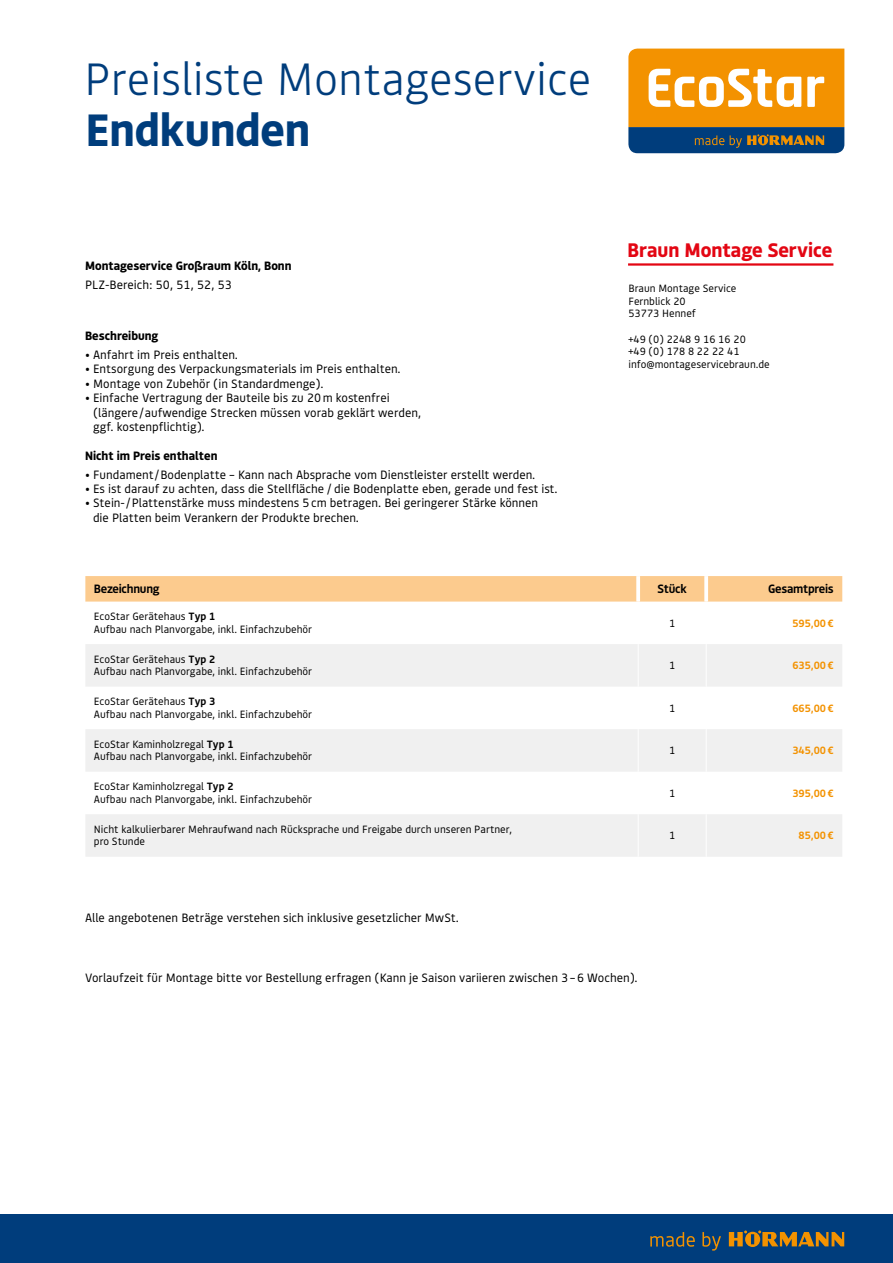
<style>
.page{position:relative;width:893px;height:1263px;background:#fff}
.page>*{position:absolute;margin:0;border:0;box-sizing:border-box;transform-origin:0 0}
.t1{font:300 45px "Bould";color:#003d7c}
.t2{font:700 45px "Bould";color:#003d7c}
.t3{font:700 19.5px "Bould";color:#e30613}
.t4{font:12px/14.4px "Bould";color:#000}
.t5{font:700 12px "Bould";color:#000}
.t6{font:600 12px "Bould";letter-spacing:-.02em;color:#000}
.t7{font:10.5px/12.6px "Bould";color:#000}
.t8{font:600 10.5px "Bould";color:#f39200}
.s1{font-weight:600}
</style>
<div class="page">
<div style="left:0;top:1214px;width:893px;height:49px;background:#003d7c"></div>
<svg style="left:729px;top:1230px;width:115px;height:17px"></svg>
<svg style="left:650px;top:1232px;width:71px;height:18px"></svg>
<svg style="left:628px;top:49px;width:216px;height:104px;background:#bf8e3f"></svg>
<div style="left:85px;top:576px;width:757px;height:26px;background:#fccb8e"></div>
<svg style="left:86px;top:644px;width:756px;height:213px;fill:#f4f4f4"></svg>
<div style="left:86px;top:729px;width:756px;height:43px;background:#f0f0f0"></div>
<svg style="left:636px;top:576px;width:4px;height:26px"></svg>
<hr style="left:638px;top:644px;width:1px;height:43px;background:#fff">
<hr style="left:706px;top:644px;width:1px;height:43px;background:#fff">
<hr style="left:638px;top:687px;width:1px;height:42px;background:#fff">
<hr style="left:706px;top:687px;width:1px;height:42px;background:#fff">
<hr style="left:638px;top:729px;width:1px;height:43px;background:#fff">
<hr style="left:706px;top:729px;width:1px;height:43px;background:#fff">
<hr style="left:638px;top:772px;width:1px;height:42px;background:#fff">
<hr style="left:706px;top:772px;width:1px;height:42px;background:#fff">
<hr style="left:638px;top:814px;width:1px;height:43px;background:#fff">
<hr style="left:706px;top:814px;width:1px;height:43px;background:#fff">
<svg style="left:704px;top:576px;width:4px;height:26px"></svg>
<hr style="left:628px;top:263px;width:205px;height:3px;background:#e30613">
<h1 class="t1" style="left:84px;top:48px;width:509px">Preisliste Montageservice</h1>
<h1 class="t2" style="left:86px;top:98px;width:226px">Endkunden</h1>
<p class="t5" style="left:85px;top:257px;width:208px">Montageservice Großraum Köln, Bonn</p>
<p class="t4" style="left:85px;top:277px;width:148px">PLZ-Bereich: 50, 51, 52, 53</p>
<p class="t5" style="left:85px;top:328px;width:75px">Beschreibung</p>
<p class="t4" style="left:85px;top:347px;width:154px">• Anfahrt im Preis enthalten.</p>
<p class="t4" style="left:85px;top:361px;width:317px">• Entsorgung des Verpackungsmaterials im Preis enthalten.</p>
<p class="t4" style="left:85px;top:376px;width:240px">• Montage von Zubehör (in Standardmenge).</p>
<p class="t4" style="left:93px;top:390px;width:330px;text-indent:-8px">• Einfache Vertragung der Bauteile bis zu 20m kostenfrei (längere/aufwendige Strecken müssen vorab geklärt werden, ggf. kostenpflichtig).</p>
<p class="t5" style="left:85px;top:447px;width:134px">Nicht im Preis enthalten</p>
<p class="t4" style="left:85px;top:466px;width:452px">• Fundament /Bodenplatte – Kann nach Absprache vom Dienstleister erstellt werden.</p>
<p class="t4" style="left:85px;top:481px;width:474px">• Es ist darauf zu achten, dass die Stellfläche / die Bodenplatte eben, gerade und fest ist.</p>
<p class="t4" style="left:93px;top:495px;width:447px;text-indent:-8px">• Stein-/Plattenstärke muss mindestens 5cm betragen. Bei geringerer Stärke können die Platten beim Verankern der Produkte brechen.</p>
<h2 class="t3" style="left:627px;top:237px;width:207px">Braun Montage Service</h2>
<p class="t7" style="left:628px;top:282px;width:110px">Braun Montage Service<br>Fernblick 20<br>53773 Hennef</p>
<p class="t7" style="left:628px;top:332px;width:143px">+49 (0) 2248 9 16 16 20<br>+49 (0) 178 8 22 22 41 info@montageservicebraun.de</p>
<p class="t6" style="left:94px;top:580px;width:67px">Bezeichnung</p>
<p class="t6" style="left:657px;top:580px;width:31px">Stück</p>
<p class="t6" style="left:768px;top:580px;width:67px">Gesamtpreis</p>
<p class="t7" style="left:94px;top:610px;width:220px">EcoStar Gerätehaus <span class="s1">Typ 1<br></span>Aufbau nach Planvorgabe, inkl. Einfachzubehör</p>
<p class="t7" style="left:669px;top:616px;width:8px">1</p>
<p class="t8" style="left:792px;top:615px;width:43px">595,00€</p>
<p class="t7" style="left:94px;top:652px;width:220px">EcoStar Gerätehaus <span class="s1">Typ 2<br></span>Aufbau nach Planvorgabe, inkl. Einfachzubehör</p>
<p class="t7" style="left:669px;top:658px;width:8px">1</p>
<p class="t8" style="left:792px;top:658px;width:43px">635,00€</p>
<p class="t7" style="left:94px;top:695px;width:220px">EcoStar Gerätehaus <span class="s1">Typ 3<br></span>Aufbau nach Planvorgabe, inkl. Einfachzubehör</p>
<p class="t7" style="left:669px;top:701px;width:8px">1</p>
<p class="t8" style="left:792px;top:700px;width:43px">665,00€</p>
<p class="t7" style="left:94px;top:737px;width:220px">EcoStar Kaminholzregal <span class="s1">Typ 1<br></span>Aufbau nach Planvorgabe, inkl. Einfachzubehör</p>
<p class="t7" style="left:669px;top:743px;width:8px">1</p>
<p class="t8" style="left:792px;top:743px;width:43px">345,00€</p>
<p class="t7" style="left:94px;top:780px;width:220px">EcoStar Kaminholzregal <span class="s1">Typ 2<br></span>Aufbau nach Planvorgabe, inkl. Einfachzubehör</p>
<p class="t7" style="left:669px;top:786px;width:8px">1</p>
<p class="t8" style="left:792px;top:785px;width:43px">395,00€</p>
<p class="t7" style="left:94px;top:822px;width:420px">Nicht kalkulierbarer Mehraufwand nach Rücksprache und Freigabe durch unseren Partner, pro Stunde</p>
<p class="t7" style="left:669px;top:829px;width:8px">1</p>
<p class="t8" style="left:799px;top:828px;width:37px">85,00€</p>
<p class="t4" style="left:85px;top:910px;width:375px">Alle angebotenen Beträge verstehen sich inklusive gesetzlicher MwSt.</p>
<p class="t4" style="left:85px;top:969px;width:554px">Vorlaufzeit für Montage bitte vor Bestellung erfragen (Kann je Saison variieren zwischen 3–6 Wochen).</p>
</div>
